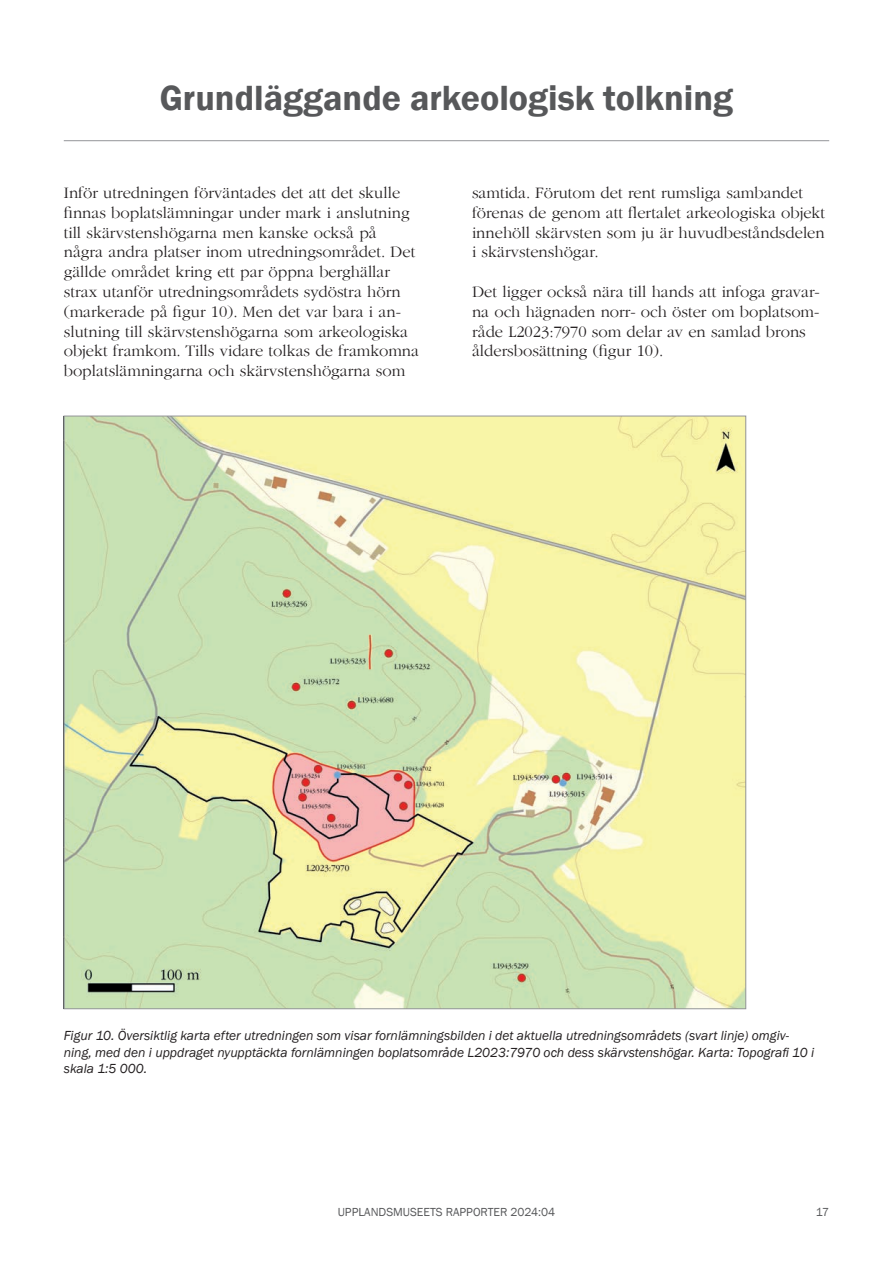
<style>
.page{position:relative;width:893px;height:1263px;background:#fff}
.page>*{position:absolute;margin:0;border:0;box-sizing:border-box;transform-origin:0 0}
.t1{font:600 36px "Franklin Gothic";color:#57585a}
.t2{font:300 16.5px/19.8px "ITC Garamond Std";color:#231f20}
.t3{font:italic 13.5px/16.2px "Franklin Gothic";color:#231f20}
.t4{font:12px "Franklin Gothic";color:#57585a}
</style>
<div class="page">
<hr style="left:64px;top:140px;width:765px;height:1px;background:#939598">
<img style="left:66px;top:418px;width:678px;height:589px">
<h1 class="t1" style="left:160px;top:76px;width:575px">Grundläggande arkeologisk tolkning</h1>
<p class="t2" style="left:64px;top:183px;width:357px">Inför utredningen förväntades det att det skulle finnas boplatslämningar under mark i anslutning till skärvstenshögarna men kanske också på några andra platser inom utredningsområdet. Det gällde området kring ett par öppna berghällar strax utanför utredningsområdets sydöstra hörn (markerade på figur 10). Men det var bara i an&shy;slutning till skärvstenshögarna som arkeologiska objekt framkom. Tills vidare tolkas de framkomna boplatslämningarna och skärvstenshögarna som</p>
<p class="t2" style="left:472px;top:183px;width:355px">samtida. Förutom det rent rumsliga sambandet förenas de genom att flertalet arkeologiska objekt innehöll skärvsten som ju är huvudbeståndsdelen i skärvstenshögar.</p>
<p class="t2" style="left:472px;top:282px;width:349px">Det ligger också nära till hands att infoga gravar&shy;na och hägnaden norr- och öster om boplatsom&shy;råde L2023:7970 som delar av en samlad brons åldersbosättning (figur 10).</p>
<p class="t3" style="left:64px;top:1028px;width:752px">Figur 10. Översiktlig karta efter utredningen som visar fornlämningsbilden i det aktuella utredningsområdets (svart linje) omgiv&shy;ning, med den i uppdraget nyupptäckta fornlämningen boplatsområde L2023:7970 och dess skärvstenshögar. Karta: Topografi 10 i skala 1:5 000.</p>
<p class="t4" style="left:338px;top:1205px;width:219px">UPPLANDSMUSEETS RAPPORTER 2024:04</p>
<p class="t4" style="left:816px;top:1205px;width:15px">17</p>
</div>
